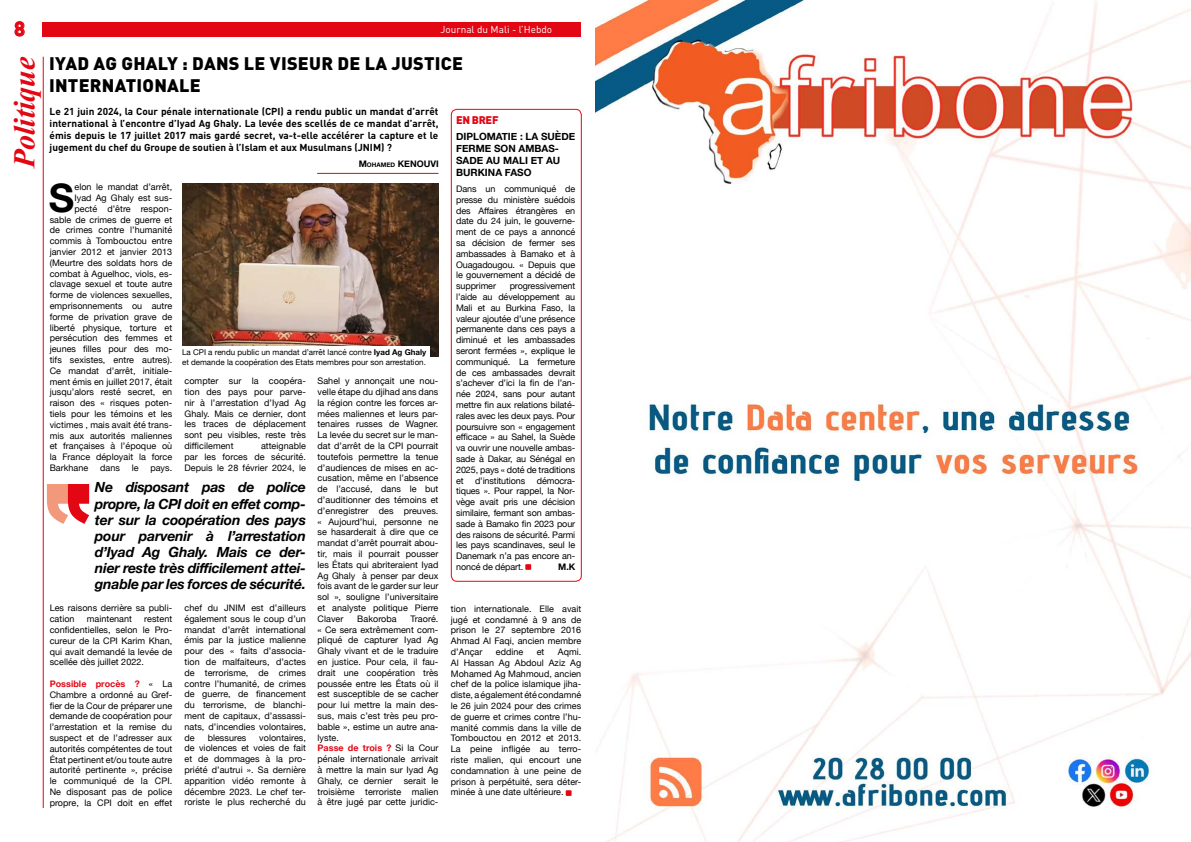
<style>
.page{position:relative;width:1191px;height:842px;background:#fff}
.page>*{position:absolute;margin:0;border:0;box-sizing:border-box;transform-origin:0 0}
.t1{font:700 39.3px "Helvetica Neue";color:#000}
.t2{font:italic 700 30px "Times New Roman";color:#e30613}
.t3{font:700 20px "DIN Pro";color:#e30613}
.t4{font:900 18px/21.6px "DIN Pro";letter-spacing:.015em;color:#000}
.t5{font:italic 700 14px/16px "Helvetica Neue";letter-spacing:-.015em;color:#000;text-align:justify}
.t6{font:900 11px "DIN Pro";letter-spacing:-.03em;color:#e30613}
.t7{font:700 10px/12px "DIN Pro";color:#000;text-align:justify}
.t8{font:700 10px/12px "Helvetica Neue";color:#000}
.t9{font:10px "DIN Pro";color:#fff}
.t10{font:9px/10.8px "Helvetica Neue";letter-spacing:.005em;color:#000;text-align:justify}
.t11{font:700 9px "Helvetica Neue";color:#000}
.t12{font:8px/9.6px "Helvetica Neue";color:#000}
.s1{font-style:inherit}
.s2{font-size:6.3px}
.s3{font-weight:700}
.s4{font-weight:700;color:#e30613}
</style>
<div class="page">
<div style="left:42px;top:22px;width:539px;height:14px;background:#e30613"></div>
<svg style="left:14px;top:21px;width:11px;height:16px"></svg>
<hr style="left:43px;top:57px;width:1px;height:751px;background:#e30613">
<img style="left:183px;top:184px;width:255px;height:172px">
<hr style="left:317px;top:173px;width:121px;height:1px;background:#e30613">
<div style="left:451px;top:109px;width:130px;height:472px;border:1px solid #e30613;border-radius:6px"></div>
<svg style="left:525px;top:564px;width:6px;height:6px"></svg>
<svg style="left:566px;top:790px;width:5px;height:6px"></svg>
<div style="left:182px;top:346px;width:247px;height:20px;background:#fff"></div>
<img style="left:595px;top:0;width:596px;height:842px">
<h3 class="t3" style="left:14px;top:15px;width:12px">8</h3>
<p class="t9" style="left:440px;top:23px;width:113px">Journal du Mali - l’Hebdo</p>
<h2 class="t2" style="left:4px;top:168px;width:113px;rotate:-90deg">Politique</h2>
<h3 class="t4" style="left:49px;top:52px;width:416px">IYAD AG GHALY : DANS LE VISEUR DE LA JUSTICE<br>INTERNATIONALE</h3>
<p class="t7" style="left:50px;top:104px;width:390px">Le 21 juin 2024, la Cour pénale internationale (CPI) a rendu public un mandat d’arrêt international à l’encontre d’Iyad Ag Ghaly. La levée des scellés de ce mandat d’arrêt, émis depuis le 17 juillet 2017 mais gardé secret, va-t-elle accélérer la capture et le jugement du chef du Groupe de soutien à l’Islam et aux Musulmans (JNIM) ?</p>
<p class="t6" style="left:456px;top:113px;width:44px">EN BREF</p>
<p class="t8" style="left:456px;top:131px;width:121px">DIPLOMATIE : LA SUÈDE<br>FERME SON AMBAS-<br>SADE AU MALI ET AU<br>BURKINA FASO</p>
<p class="t11" style="left:359px;top:157px;width:82px"><span class="s1">M</span><span class="s2">OHAMED</span> KENOUVI</p>
<h1 class="t1" style="left:49px;top:167px;width:27px">S</h1>
<p class="t10" style="left:74px;top:182px;width:99px">elon le mandat d’arrêt,</p>
<p class="t10" style="left:74px;top:193px;width:99px">Iyad Ag Ghaly est sus-</p>
<p class="t10" style="left:74px;top:204px;width:99px">pecté d’être respon-</p>
<p class="t10" style="left:50px;top:215px;width:124px">sable de crimes de guerre et</p>
<p class="t10" style="left:50px;top:225px;width:124px">de crimes contre l’humanité</p>
<p class="t10" style="left:50px;top:236px;width:124px">commis à Tombouctou entre</p>
<p class="t10" style="left:50px;top:247px;width:124px">janvier 2012 et janvier 2013</p>
<p class="t10" style="left:50px;top:258px;width:124px">(Meurtre des soldats hors de</p>
<p class="t10" style="left:50px;top:269px;width:124px">combat à Aguelhoc, viols, es-</p>
<p class="t10" style="left:50px;top:279px;width:124px">clavage sexuel et toute autre</p>
<p class="t10" style="left:50px;top:290px;width:124px">forme de violences sexuelles,</p>
<p class="t10" style="left:50px;top:301px;width:124px">emprisonnements ou autre</p>
<p class="t10" style="left:50px;top:312px;width:124px">forme de privation grave de</p>
<p class="t10" style="left:50px;top:323px;width:124px">liberté physique, torture et</p>
<p class="t10" style="left:50px;top:333px;width:124px">persécution des femmes et</p>
<p class="t10" style="left:50px;top:344px;width:124px">jeunes filles pour des mo-</p>
<p class="t10" style="left:50px;top:355px;width:124px">tifs sexistes, entre autres).</p>
<p class="t10" style="left:50px;top:366px;width:124px">Ce mandat d’arrêt, initiale-</p>
<p class="t10" style="left:50px;top:377px;width:124px">ment émis en juillet 2017, était</p>
<p class="t10" style="left:50px;top:387px;width:124px">jusqu’alors resté secret, en</p>
<p class="t10" style="left:50px;top:398px;width:124px">raison des « risques poten-</p>
<p class="t10" style="left:50px;top:409px;width:124px">tiels pour les témoins et les</p>
<p class="t10" style="left:50px;top:420px;width:124px">victimes , mais avait été trans-</p>
<p class="t10" style="left:50px;top:431px;width:124px">mis aux autorités maliennes</p>
<p class="t10" style="left:50px;top:441px;width:124px">et françaises à l’époque où</p>
<p class="t10" style="left:50px;top:452px;width:124px">la France déployait la force</p>
<p class="t10" style="left:50px;top:463px;width:40px">Barkhane</p>
<p class="t10" style="left:100px;top:463px;width:21px">dans</p>
<p class="t10" style="left:132px;top:463px;width:8px">le</p>
<p class="t10" style="left:150px;top:463px;width:23px">pays.</p>
<p class="t12" style="left:182px;top:348px;width:246px">La CPI a rendu public un mandat d’arrêt lancé contre <span class="s3">Iyad Ag Ghaly </span>et demande la coopération des Etats membres pour son arrestation.</p>
<p class="t10" style="left:184px;top:376px;width:123px">compter sur la coopéra&shy;tion des pays pour parve&shy;nir à l’arrestation d’Iyad Ag Ghaly. Mais ce dernier, dont les traces de déplacement sont peu visibles, reste très difficilement</p>
<p class="t10" style="left:317px;top:376px;width:122px">Sahel y annonçait une nou&shy;velle étape du djihad ans dans la région contre les forces ar&shy;mées maliennes et leurs par&shy;tenaires russes de Wagner.<br>La levée du secret sur le man&shy;dat d’arrêt de la CPI pourrait toutefois permettre la tenue d’audiences de mises en ac&shy;cusation, même en l’absence de l’accusé, dans le but d’auditionner des témoins et d’enregistrer des preuves. « Aujourd’hui, personne ne se hasarderait à dire que ce mandat d’arrêt pourrait abou&shy;tir, mais il pourrait pousser les États qui abriteraient Iyad Ag Ghaly à penser par deux fois avant de le garder sur leur sol », souligne l’universitaire et analyste politique Pierre Claver</p>
<p class="t10" style="left:184px;top:441px;width:123px;text-indent:76px">atteignable par les forces de sécurité.<br>Depuis le 28 février 2024, le</p>
<h3 class="t5" style="left:95px;top:480px;width:213px">Ne disposant pas de police propre, la CPI doit en effet comp&shy;ter sur la coopération des pays pour parvenir à l’arrestation d’Iyad Ag Ghaly. Mais ce der&shy;nier reste très difficilement attei&shy;gnable par les forces de sécurité.</h3>
<p class="t10" style="left:50px;top:603px;width:124px">Les raisons derrière sa publi&shy;cation</p>
<p class="t10" style="left:184px;top:603px;width:123px">chef du JNIM est d’ailleurs également sous le coup d’un mandat d’arrêt international émis par la justice malienne pour des « faits d’associa&shy;tion de malfaiteurs, d’actes de terrorisme, de crimes contre l’humanité, de crimes de guerre, de financement du terrorisme, de blanchi&shy;ment de capitaux, d’assassi&shy;nats, d’incendies volontaires, de</p>
<p class="t10" style="left:317px;top:614px;width:122px;text-align:left;text-indent:93px">Traoré. « Ce sera extrêmement com&shy;pliqué de capturer Iyad Ag<br>Ghaly vivant et de le traduire en justice. Pour cela, il fau&shy;drait une coopération très poussée entre les États où il est susceptible de se cacher pour lui mettre la main des&shy;sus, mais c’est très peu pro&shy;bable », estime un autre ana&shy;lyste.<br><span class="s4">Passe de trois ?</span> Si la Cour pénale internationale arrivait à mettre la main sur Iyad Ag<br>Ghaly, ce dernier</p>
<p class="t10" style="left:357px;top:614px;width:41px">Bakoroba</p>
<p class="t10" style="left:87px;top:614px;width:47px">maintenant</p>
<p class="t10" style="left:50px;top:614px;width:124px;text-indent:95px">restent confidentielles, selon le Pro&shy;cureur de la CPI Karim Khan, qui avait demandé la levée de scellée dès juillet 2022.</p>
<p class="t10" style="left:50px;top:679px;width:124px"><span class="s4">Possible procès ?</span> « La Chambre a ordonné au Gref&shy;fier de la Cour de préparer une demande de coopération pour l’arrestation et la remise du suspect et de l’adresser aux autorités compétentes de tout État pertinent et/ou toute autre autorité pertinente », précise le communiqué de la CPI.<br>Ne disposant pas de police propre, la CPI doit en effet</p>
<p class="t10" style="left:184px;top:732px;width:123px;text-indent:75px">volontaires, de violences et voies de fait et de dommages à la pro&shy;priété d’autrui ». Sa dernière apparition vidéo remonte à décembre 2023. Le chef ter&shy;roriste le plus recherché du</p>
<p class="t10" style="left:208px;top:732px;width:40px">blessures</p>
<p class="t10" style="left:317px;top:776px;width:122px;text-indent:86px">serait le troisième terroriste malien à être jugé par cette juridic-</p>
<p class="t10" style="left:456px;top:184px;width:121px">Dans un communiqué de presse du ministère suédois des Affaires étrangères en date du 24 juin, le gouverne&shy;ment de ce pays a annoncé sa décision de fermer ses ambassades à Bamako et à Ouagadougou. « Depuis que le gouvernement a décidé de supprimer</p>
<p class="t10" style="left:456px;top:281px;width:121px;text-indent:54px">progressivement l’aide au développement au Mali et au Burkina Faso, la valeur ajoutée d’une présence permanente dans ces pays a diminué et les ambassades seront fermées », explique le communiqué. La fermeture de ces ambassades devrait s’achever d’ici la fin de l’an&shy;née 2024, sans pour autant mettre fin aux relations bilaté&shy;rales avec les deux pays. Pour poursuivre son « engagement efficace » au Sahel, la Suède va ouvrir une nouvelle ambas&shy;sade à Dakar, au Sénégal en 2025, pays « doté de traditions et</p>
<p class="t10" style="left:456px;top:475px;width:121px;text-indent:81px">démocra&shy;tiques ». Pour rappel, la Nor&shy;vège avait pris une décision similaire, fermant son ambas&shy;sade à Bamako fin 2023 pour des raisons de sécurité. Parmi les pays scandinaves, seul le Danemark n’a pas encore an&shy;noncé de départ.</p>
<p class="t10" style="left:475px;top:475px;width:52px">d’institutions</p>
<p class="t11" style="left:558px;top:560px;width:18px">M.K</p>
<p class="t10" style="left:451px;top:604px;width:132px">tion internationale. Elle avait jugé et condamné à 9 ans de prison le 27 septembre 2016<br>Ahmad Al Faqi, ancien membre d’Ançar</p>
<p class="t10" style="left:451px;top:647px;width:132px;text-indent:107px">Aqmi.<br>Al Hassan Ag Abdoul Aziz Ag Mohamed Ag Mahmoud, ancien chef de la police islamique jiha&shy;diste, a également été condamné le 26 juin 2024 pour des crimes de guerre et crimes contre l’hu&shy;manité commis dans la ville de Tombouctou en 2012 et 2013.<br>La peine infligée au terro&shy;riste malien, qui encourt une condamnation à une peine de prison à perpétuité, sera déter&shy;minée à une date ultérieure.</p>
<p class="t10" style="left:496px;top:647px;width:29px">eddine</p>
<p class="t10" style="left:537px;top:647px;width:9px">et</p>
</div>
